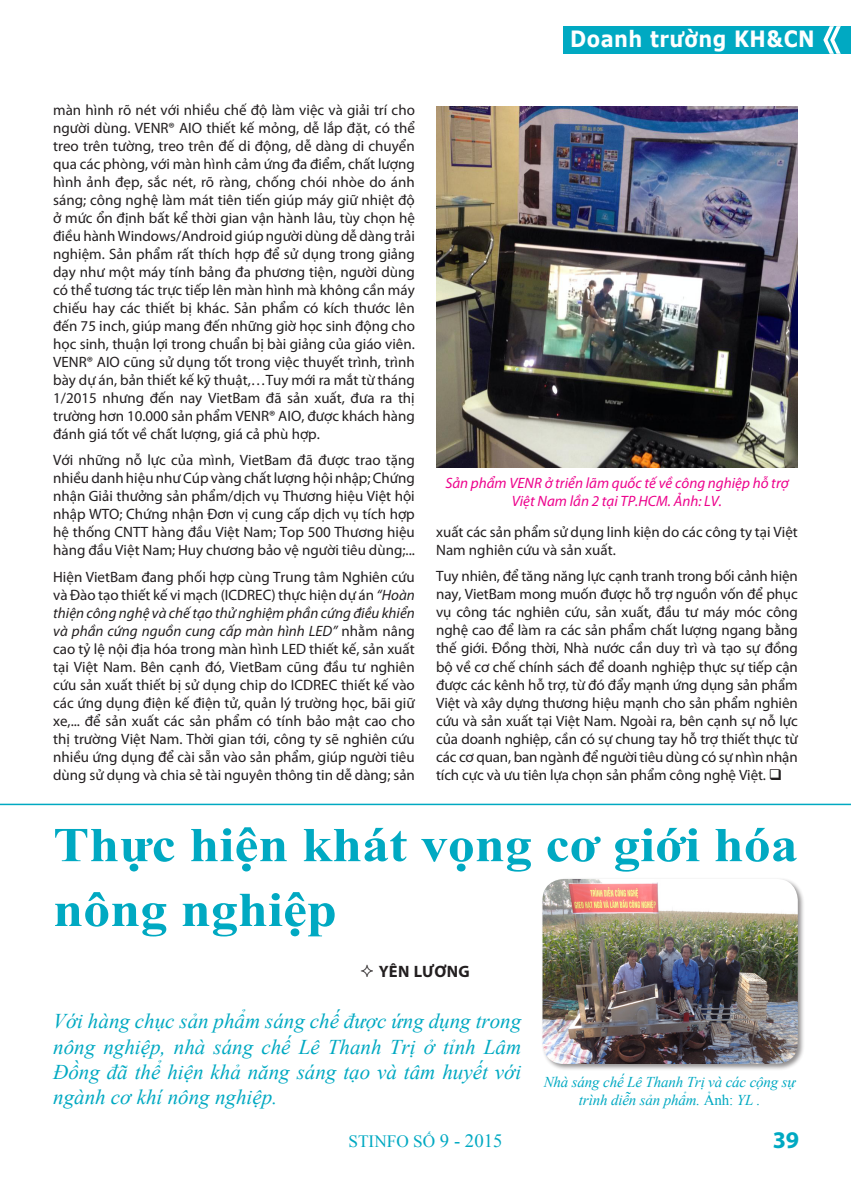
<style>
.page{position:relative;width:851px;height:1191px;background:#fff}
.page>*{position:absolute;margin:0;border:0;box-sizing:border-box;transform-origin:0 0}
.t1{font:700 48.6px/64.8px "Times New Roman";color:#00a9c2;scale:1.11 1}
.t2{font:700 24px "Myriad Pro";color:#00a9c2}
.t3{font:700 22.35px "Verdana";letter-spacing:.025em;color:#fff;scale:.87 1}
.t4{font:italic 21px/25.2px "Times New Roman";color:#00a9c2;text-align:justify}
.t5{font:17.25px "Times New Roman";color:#00a9c2}
.Tacgia{font:700 16.5px "Myriad Pro";letter-spacing:.025em;color:#231f20}
.t6{font:15px/18px "Myriad Pro";color:#231f20;text-align:justify}
.t7{font:italic 15px/18px "Myriad Pro";color:#ed028c;text-align:center}
.t8{font:italic 15px/18px "Times New Roman";letter-spacing:-.01em;color:#00a9c2;text-align:center}
.s1{font-style:italic}
.s2{font-style:normal}
.s3{font-size:18.75px}
</style>
<div class="page">
<div style="left:563px;top:26px;width:287px;height:28px;background:#00a9c2"></div>
<svg style="left:823px;top:26px;width:17px;height:28px"></svg>
<img style="left:436px;top:106px;width:361px;height:362px">
<hr style="left:0;top:803px;width:850px;height:2px;background:#00a9c2">
<div style="left:540px;top:877px;width:264px;height:194px;background:#231f20;opacity:.5"></div>
<img style="left:542px;top:879px;width:255px;height:185px">
<p class="t6" style="left:53px;top:100px;width:363px">màn hình rõ nét với nhiều chế độ làm việc và giải trí cho người dùng. VENR® AIO thiết kế mỏng, dễ lắp đặt, có thể treo trên tường, treo trên đế di động, dễ dàng di chuyển qua các phòng, với màn hình cảm ứng đa điểm, chất lượng hình ảnh đẹp, sắc nét, rõ ràng, chống chói nhòe do ánh sáng; công nghệ làm mát tiên tiến giúp máy giữ nhiệt độ ở mức ổn định bất kể thời gian vận hành lâu, tùy chọn hệ điều hành Windows/Android giúp người dùng dễ dàng trải nghiệm. Sản phẩm rất thích hợp để sử dụng trong giảng dạy như một máy tính bảng đa phương tiện, người dùng có thể tương tác trực tiếp lên màn hình mà không cần máy chiếu hay các thiết bị khác. Sản phẩm có kích thước lên đến 75 inch, giúp mang đến những giờ học sinh động cho học sinh, thuận lợi trong chuẩn bị bài giảng của giáo viên.<br>VENR® AIO cũng sử dụng tốt trong việc thuyết trình, trình bày dự án, bản thiết kế kỹ thuật,…Tuy mới ra mắt từ tháng 1/2015 nhưng đến nay VietBam đã sản xuất, đưa ra thị trường hơn 10.000 sản phẩm VENR® AIO, được khách hàng đánh giá tốt về chất lượng, giá cả phù hợp.</p>
<p class="t6" style="left:53px;top:451px;width:363px">Với những nỗ lực của mình, VietBam đã được trao tặng nhiều danh hiệu như Cúp vàng chất lượng hội nhập; Chứng nhận Giải thưởng sản phẩm/dịch vụ Thương hiệu Việt hội nhập WTO; Chứng nhận Đơn vị cung cấp dịch vụ tích hợp hệ thống CNTT hàng đầu Việt Nam; Top 500 Thương hiệu hàng đầu Việt Nam; Huy chương bảo vệ người tiêu dùng;...</p>
<p class="t6" style="left:53px;top:567px;width:363px">Hiện VietBam đang phối hợp cùng Trung tâm Nghiên cứu và Đào tạo thiết kế vi mạch (ICDREC) thực hiện dự án <span class="s1">“Hoàn thiện công nghệ và chế tạo thử nghiệm phần cứng điều khiển và phần cứng nguồn cung cấp màn hình LED”</span> nhằm nâng cao tỷ lệ nội địa hóa trong màn hình LED thiết kế, sản xuất tại Việt Nam. Bên cạnh đó, VietBam cũng đầu tư nghiên cứu sản xuất thiết bị sử dụng chip do ICDREC thiết kế vào các ứng dụng điện kế điện tử, quản lý trường học, bãi giữ xe,... để sản xuất các sản phẩm có tính bảo mật cao cho thị trường Việt Nam. Thời gian tới, công ty sẽ nghiên cứu nhiều ứng dụng để cài sẵn vào sản phẩm, giúp người tiêu dùng sử dụng và chia sẻ tài nguyên thông tin dễ dàng; sản</p>
<h3 class="t3" style="left:570px;top:25px;width:283px">Doanh trường KH&amp;CN</h3>
<p class="t7" style="left:445px;top:473px;width:345px">Sản phẩm VENR ở triển lãm quốc tế về công nghiệp hỗ trợ<br>Việt Nam lần 2 tại TP.HCM. Ảnh: LV.</p>
<p class="t6" style="left:436px;top:522px;width:363px">xuất các sản phẩm sử dụng linh kiện do các công ty tại Việt<br>Nam nghiên cứu và sản xuất.</p>
<p class="t6" style="left:436px;top:567px;width:363px">Tuy nhiên, để tăng năng lực cạnh tranh trong bối cảnh hiện nay, VietBam mong muốn được hỗ trợ nguồn vốn để phục vụ công tác nghiên cứu, sản xuất, đầu tư máy móc công nghệ cao để làm ra các sản phẩm chất lượng ngang bằng thế giới. Đồng thời, Nhà nước cần duy trì và tạo sự đồng bộ về cơ chế chính sách để doanh nghiệp thực sự tiếp cận được các kênh hỗ trợ, từ đó đẩy mạnh ứng dụng sản phẩm Việt và xây dựng thương hiệu mạnh cho sản phẩm nghiên cứu và sản xuất tại Việt Nam. Ngoài ra, bên cạnh sự nỗ lực của doanh nghiệp, cần có sự chung tay hỗ trợ thiết thực từ các cơ quan, ban ngành để người tiêu dùng có sự nhìn nhận tích cực và ưu tiên lựa chọn sản phẩm công nghệ Việt. ❑</p>
<p class="t1" style="left:53px;top:811px;width:672px">Thực hiện khát vọng cơ giới hóa nông nghiệp</p>
<p class="Tacgia" style="left:379px;top:960px;width:92px">YÊN LƯƠNG</p>
<p class="t4" style="left:53px;top:1008px;width:469px">Với hàng chục sản phẩm sáng chế được ứng dụng trong nông nghiệp, nhà sáng chế Lê Thanh Trị ở tỉnh Lâm Đồng đã thể hiện khả năng sáng tạo và tâm huyết với ngành cơ khí nông nghiệp.</p>
<p class="t8" style="left:543px;top:1073px;width:253px">Nhà sáng chế Lê Thanh Trị và các cộng sự trình diễn sản phẩm. <span class="s2">Ảnh:</span> YL .</p>
<p class="t2" style="left:772px;top:1124px;width:28px">39</p>
<p class="t5" style="left:348px;top:1130px;width:155px">STINFO SỐ <span class="s3">9 - 2015</span></p>
</div>
